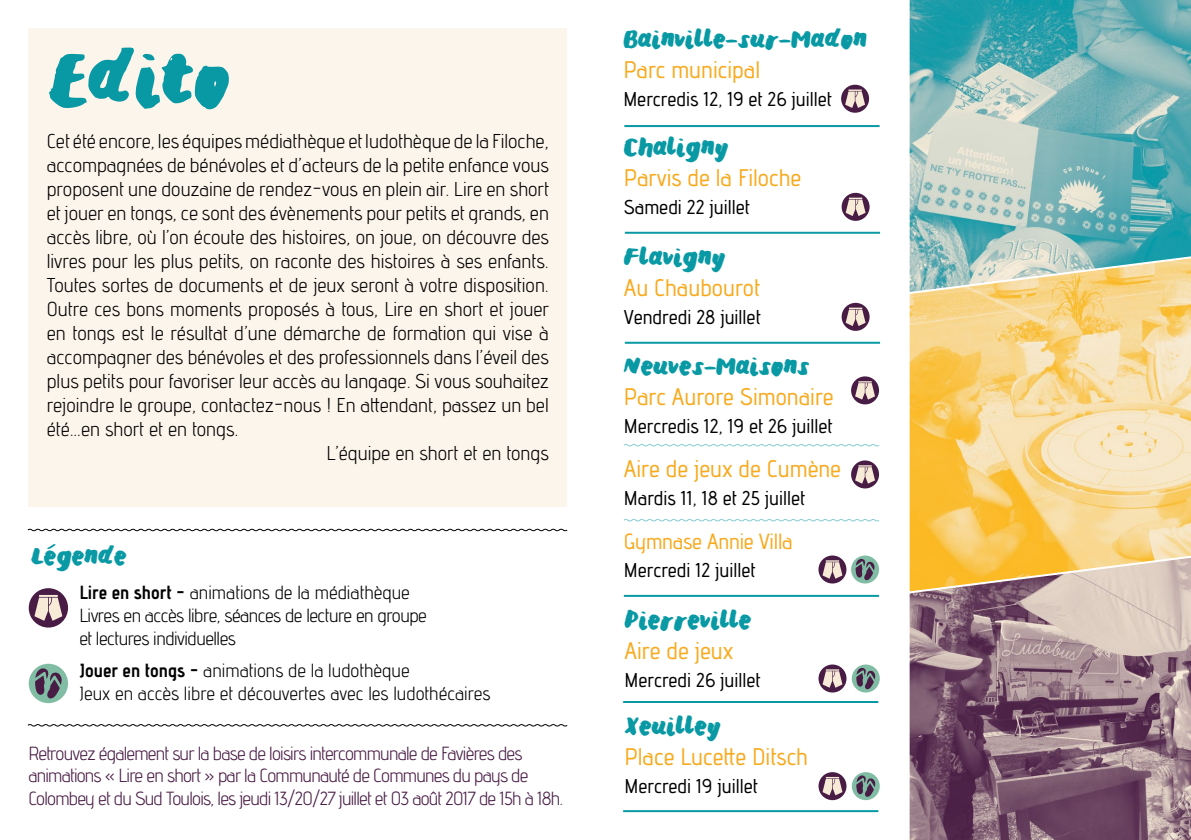
<style>
.page{position:relative;width:1191px;height:840px;background:#fff}
.page>*{position:absolute;margin:0;border:0;box-sizing:border-box;transform-origin:0 0}
.t1{font:93.4px "mina";color:#0899a4}
.t2{font:32px "mina";color:#0899a4}
.t3{font:24px "adventpro Bd 1";color:#f8aa1f}
.t4{font:22px "adventpro Bd 1";letter-spacing:-.01em;color:#f8aa1f}
.t5{font:20px "adventpro Re";color:#000}
.t6{font:20px "adventpro Bd 1";color:#000}
.t7{font:19px/22.8px "adventpro Re";letter-spacing:-.04em;color:#481c44}
.t8{font:19px/22.8px "adventpro Re";letter-spacing:-.025em;color:#000}
.t9{font:19px/22.8px "adventpro Re";color:#000}
.s1{font-family:"adventpro Bd 3"}
</style>
<div class="page">
<div style="left:28px;top:28px;width:539px;height:478px;background:#fbf5eb"></div>
<svg style="left:27px;top:724px;width:541px;height:2px"></svg>
<svg style="left:27px;top:528px;width:541px;height:3px"></svg>
<svg style="left:909px;top:0;width:282px;height:247px;background:#7eb8b9"></svg>
<svg style="left:909px;top:599px;width:282px;height:240px;background:#917281"></svg>
<svg style="left:909px;top:247px;width:282px;height:352px;background:#edd08d"></svg>
<div style="left:29px;top:588px;width:39px;height:39px;background:#481c44;border-radius:50%"></div>
<svg style="left:34px;top:594px;width:28px;height:26px"></svg>
<div style="left:29px;top:663px;width:39px;height:39px;background:#80bda4;border-radius:50%"></div>
<svg style="left:35px;top:666px;width:27px;height:33px"></svg>
<svg style="left:48px;top:544px;width:8px;height:4px"></svg>
<hr style="left:624px;top:594px;width:255px;height:2px;background:#0899a4">
<svg style="left:623px;top:519px;width:256px;height:2px"></svg>
<svg style="left:623px;top:444px;width:256px;height:2px"></svg>
<div style="left:851px;top:376px;width:28px;height:28px;background:#481c44;border-radius:50%"></div>
<svg style="left:855px;top:381px;width:20px;height:18px"></svg>
<div style="left:851px;top:460px;width:28px;height:28px;background:#481c44;border-radius:50%"></div>
<svg style="left:855px;top:465px;width:20px;height:18px"></svg>
<div style="left:818px;top:555px;width:28px;height:28px;background:#481c44;border-radius:50%"></div>
<svg style="left:822px;top:560px;width:20px;height:18px"></svg>
<hr style="left:624px;top:125px;width:255px;height:2px;background:#0899a4">
<div style="left:841px;top:85px;width:28px;height:28px;background:#481c44;border-radius:50%"></div>
<svg style="left:845px;top:89px;width:20px;height:19px"></svg>
<hr style="left:625px;top:232px;width:255px;height:2px;background:#0899a4">
<div style="left:841px;top:193px;width:28px;height:28px;background:#481c44;border-radius:50%"></div>
<svg style="left:845px;top:197px;width:20px;height:19px"></svg>
<hr style="left:625px;top:341px;width:255px;height:2px;background:#0899a4">
<div style="left:841px;top:303px;width:28px;height:27px;background:#481c44;border-radius:50%"></div>
<svg style="left:845px;top:307px;width:20px;height:19px"></svg>
<hr style="left:623px;top:700px;width:255px;height:2px;background:#0899a4">
<div style="left:818px;top:664px;width:28px;height:28px;background:#481c44;border-radius:50%"></div>
<svg style="left:822px;top:669px;width:20px;height:18px"></svg>
<svg style="left:851px;top:664px;width:28px;height:28px"></svg>
<svg style="left:856px;top:666px;width:19px;height:23px"></svg>
<hr style="left:623px;top:809px;width:255px;height:2px;background:#0899a4">
<svg style="left:818px;top:771px;width:28px;height:28px"></svg>
<svg style="left:822px;top:776px;width:20px;height:18px"></svg>
<svg style="left:851px;top:771px;width:28px;height:28px"></svg>
<svg style="left:856px;top:773px;width:19px;height:24px"></svg>
<div style="left:851px;top:555px;width:28px;height:28px;background:#80bda4;border-radius:50%"></div>
<svg style="left:855px;top:557px;width:19px;height:23px"></svg>
<h1 class="t1" style="left:48px;top:35px;width:183px">Edito</h1>
<p class="t5" style="left:47px;top:128px;width:503px">Cet été encore, les équipes médiathèque et ludothèque de la Filoche,</p>
<p class="t5" style="left:47px;top:152px;width:503px">accompagnées de bénévoles et d’acteurs de la petite enfance vous</p>
<p class="t5" style="left:47px;top:176px;width:503px">proposent une douzaine de rendez-vous en plein air. Lire en short</p>
<p class="t5" style="left:47px;top:200px;width:503px">et jouer en tongs, ce sont des évènements pour petits et grands, en</p>
<p class="t5" style="left:47px;top:224px;width:504px">accès libre, où l’on écoute des histoires, on joue, on découvre des</p>
<p class="t5" style="left:47px;top:248px;width:503px">livres pour les plus petits, on raconte des histoires à ses enfants.</p>
<p class="t5" style="left:47px;top:272px;width:503px">Toutes sortes de documents et de jeux seront à votre disposition.</p>
<p class="t5" style="left:47px;top:296px;width:503px">Outre ces bons moments proposés à tous, Lire en short et jouer</p>
<p class="t5" style="left:47px;top:320px;width:503px">en tongs est le résultat d’une démarche de formation qui vise à</p>
<p class="t5" style="left:47px;top:344px;width:503px">accompagner des bénévoles et des professionnels dans l’éveil des</p>
<p class="t5" style="left:47px;top:368px;width:503px">plus petits pour favoriser leur accès au langage. Si vous souhaitez</p>
<p class="t5" style="left:47px;top:392px;width:503px">rejoindre le groupe, contactez-nous ! En attendant, passez un bel</p>
<p class="t5" style="left:47px;top:416px;width:193px">été…en short et en tongs.</p>
<p class="t5" style="left:327px;top:440px;width:224px">L’équipe en short et en tongs</p>
<h2 class="t2" style="left:31px;top:541px;width:97px">Legende</h2>
<p class="t8" style="left:79px;top:580px;width:349px"><span class="s1">Lire en short -</span> animations de la médiathèque<br>Livres en accès libre, séances de lecture en groupe et lectures individuelles</p>
<p class="t9" style="left:79px;top:658px;width:412px"><span class="s1">Jouer en tongs -</span> animations de la ludothèque<br>Jeux en accès libre et découvertes avec les ludothécaires</p>
<p class="t7" style="left:28px;top:740px;width:536px">Retrouvez également sur la base de loisirs intercommunale de Favières des animations « Lire en short » par la Communauté de Communes du pays de<br>Colombey et du Sud Toulois, les jeudi 13/20/27 juillet et 03 août 2017 de 15h à 18h.</p>
<h2 class="t2" style="left:623px;top:24px;width:245px">Bainville-sur-Madon</h2>
<p class="t3" style="left:623px;top:55px;width:138px">Parc municipal</p>
<p class="t6" style="left:623px;top:87px;width:210px">Mercredis 12, 19 et 26 juillet</p>
<h2 class="t2" style="left:624px;top:132px;width:106px">Chaligny</h2>
<p class="t3" style="left:624px;top:163px;width:179px">Parvis de la Filoche</p>
<p class="t6" style="left:624px;top:195px;width:128px">Samedi 22 juillet</p>
<h2 class="t2" style="left:624px;top:242px;width:103px">Flavigny</h2>
<p class="t3" style="left:624px;top:273px;width:138px">Au Chaubourot</p>
<p class="t6" style="left:624px;top:305px;width:138px">Vendredi 28 juillet</p>
<h2 class="t2" style="left:624px;top:350px;width:187px">Neuves-Maisons</h2>
<p class="t3" style="left:624px;top:381px;width:211px">Parc Aurore Simonaire</p>
<p class="t6" style="left:624px;top:413px;width:210px">Mercredis 12, 19 et 26 juillet</p>
<p class="t3" style="left:624px;top:453px;width:219px">Aire de jeux de Cumène</p>
<p class="t6" style="left:624px;top:485px;width:183px">Mardis 11, 18 et 25 juillet</p>
<p class="t4" style="left:624px;top:527px;width:170px">Gymnase Annie Villa</p>
<p class="t6" style="left:624px;top:557px;width:133px">Mercredi 12 juillet</p>
<h2 class="t2" style="left:624px;top:604px;width:128px">Pierreville</h2>
<p class="t3" style="left:624px;top:635px;width:110px">Aire de jeux</p>
<p class="t6" style="left:624px;top:667px;width:138px">Mercredi 26 juillet</p>
<h2 class="t2" style="left:624px;top:710px;width:98px">Xeuilley</h2>
<p class="t3" style="left:624px;top:741px;width:185px">Place Lucette Ditsch</p>
<p class="t6" style="left:624px;top:773px;width:135px">Mercredi 19 juillet</p>
</div>
